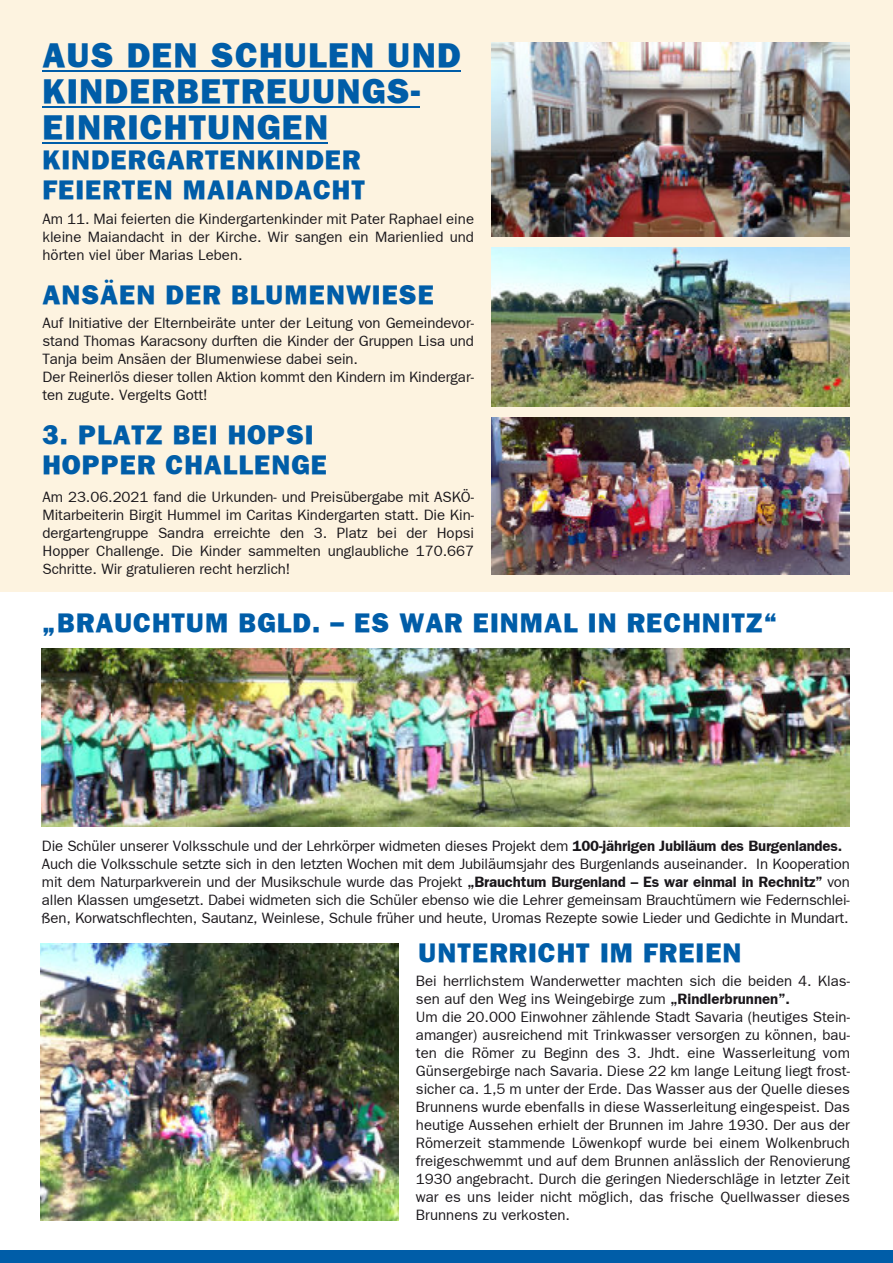
<style>
.page{position:relative;width:893px;height:1263px;background:#fff}
.page>*{position:absolute;margin:0;border:0;box-sizing:border-box;transform-origin:0 0}
.t1{font:800 34.5px/36px "Franklin Gothic";letter-spacing:.04em;color:#005da8}
.t2{font:800 27px/30px "Franklin Gothic";letter-spacing:.04em;color:#005da8}
.t3{font:15px/18px "Franklin Gothic";color:#1a171b}
.s1{font-family:"Franklin Gothic Demi"}
</style>
<div class="page">
<div style="left:0;top:0;width:893px;height:591px;background:#fdf3e0"></div>
<div style="left:0;top:1250px;width:893px;height:13px;background:#005da8"></div>
<img style="left:491px;top:43px;width:359px;height:194px">
<img style="left:491px;top:248px;width:359px;height:159px">
<img style="left:491px;top:418px;width:359px;height:156px">
<img style="left:40px;top:943px;width:359px;height:277px">
<img style="left:42px;top:648px;width:808px;height:179px">
<hr style="left:43px;top:70px;width:418px;height:2px;background:#005da8">
<hr style="left:43px;top:106px;width:377px;height:2px;background:#005da8">
<hr style="left:43px;top:142px;width:285px;height:2px;background:#005da8">
<h1 class="t1" style="left:43px;top:37px;width:420px">AUS DEN SCHULEN UND<br>KINDERBETREUUNGS-<br>EINRICHTUNGEN</h1>
<h2 class="t2" style="left:43px;top:144px;width:324px">KINDERGARTENKINDER<br>FEIERTEN MAIANDACHT</h2>
<p class="t3" style="left:43px;top:210px;width:433px;text-align:justify">Am 11. Mai feierten die Kindergartenkinder mit Pater Raphael eine kleine Maiandacht in der Kirche. Wir sangen ein Marienlied und hörten viel über Marias Leben.</p>
<h2 class="t2" style="left:43px;top:280px;width:393px">ANSÄEN DER BLUMENWIESE</h2>
<p class="t3" style="left:43px;top:314px;width:433px">Auf Initiative der Elternbeiräte unter der Leitung von Gemeindevor&shy;stand Thomas Karacsony durften die Kinder der Gruppen Lisa und Tanja beim Ansäen der Blumenwiese dabei sein.<br>Der Reinerlös dieser tollen Aktion kommt den Kindern im Kindergar&shy;ten zugute. Vergelts Gott!</p>
<h2 class="t2" style="left:43px;top:420px;width:286px">3. PLATZ BEI HOPSI<br>HOPPER CHALLENGE</h2>
<p class="t3" style="left:43px;top:488px;width:433px;text-align:justify">Am 23.06.2021 fand die Urkunden- und Preisübergabe mit ASKÖ-Mitarbeiterin Birgit Hummel im Caritas Kindergarten statt. Die Kin&shy;dergartengruppe Sandra erreichte den 3. Platz bei der Hopsi Hopper Challenge. Die Kinder sammelten unglaubliche 170.667<br>Schritte. Wir gratulieren recht herzlich!</p>
<h2 class="t2" style="left:42px;top:607px;width:737px">„BRAUCHTUM BGLD. – ES WAR EINMAL IN RECHNITZ“</h2>
<p class="t3" style="left:42px;top:837px;width:809px">Die Schüler unserer Volksschule und der Lehrkörper widmeten dieses Projekt dem <span class="s1">100-jährigen Jubiläum des Burgenlandes.<br></span>Auch die Volksschule setzte sich in den letzten Wochen mit dem Jubiläumsjahr des Burgenlands auseinander. In Kooperation mit dem Naturparkverein und der Musikschule wurde das Projekt <span class="s1">„Brauchtum Burgenland – Es war einmal in Rechnitz”</span> von allen Klassen umgesetzt. Dabei widmeten sich die Schüler ebenso wie die Lehrer gemeinsam Brauchtümern wie Federnschlei&shy;ßen, Korwatschflechten, Sautanz, Weinlese, Schule früher und heute, Uromas Rezepte sowie Lieder und Gedichte in Mundart.</p>
<h2 class="t2" style="left:419px;top:938px;width:324px">UNTERRICHT IM FREIEN</h2>
<p class="t3" style="left:416px;top:972px;width:436px">Bei herrlichstem Wanderwetter machten sich die beiden 4. Klas&shy;sen auf den Weg ins Weingebirge zum <span class="s1">„Rindlerbrunnen”.<br></span>Um die 20.000 Einwohner zählende Stadt Savaria (heutiges Stein&shy;amanger) ausreichend mit Trinkwasser versorgen zu können, bau&shy;ten die Römer zu Beginn des 3. Jhdt. eine Wasserleitung vom Günsergebirge nach Savaria. Diese 22 km lange Leitung liegt frost&shy;sicher ca. 1,5 m unter der Erde. Das Wasser aus der Quelle dieses Brunnens wurde ebenfalls in diese Wasserleitung eingespeist. Das heutige Aussehen erhielt der Brunnen im Jahre 1930. Der aus der Römerzeit stammende Löwenkopf wurde bei einem Wolkenbruch freigeschwemmt und auf dem Brunnen anlässlich der Renovierung 1930 angebracht. Durch die geringen Niederschläge in letzter Zeit war es uns leider nicht möglich, das frische Quellwasser dieses Brunnens zu verkosten.</p>
</div>
